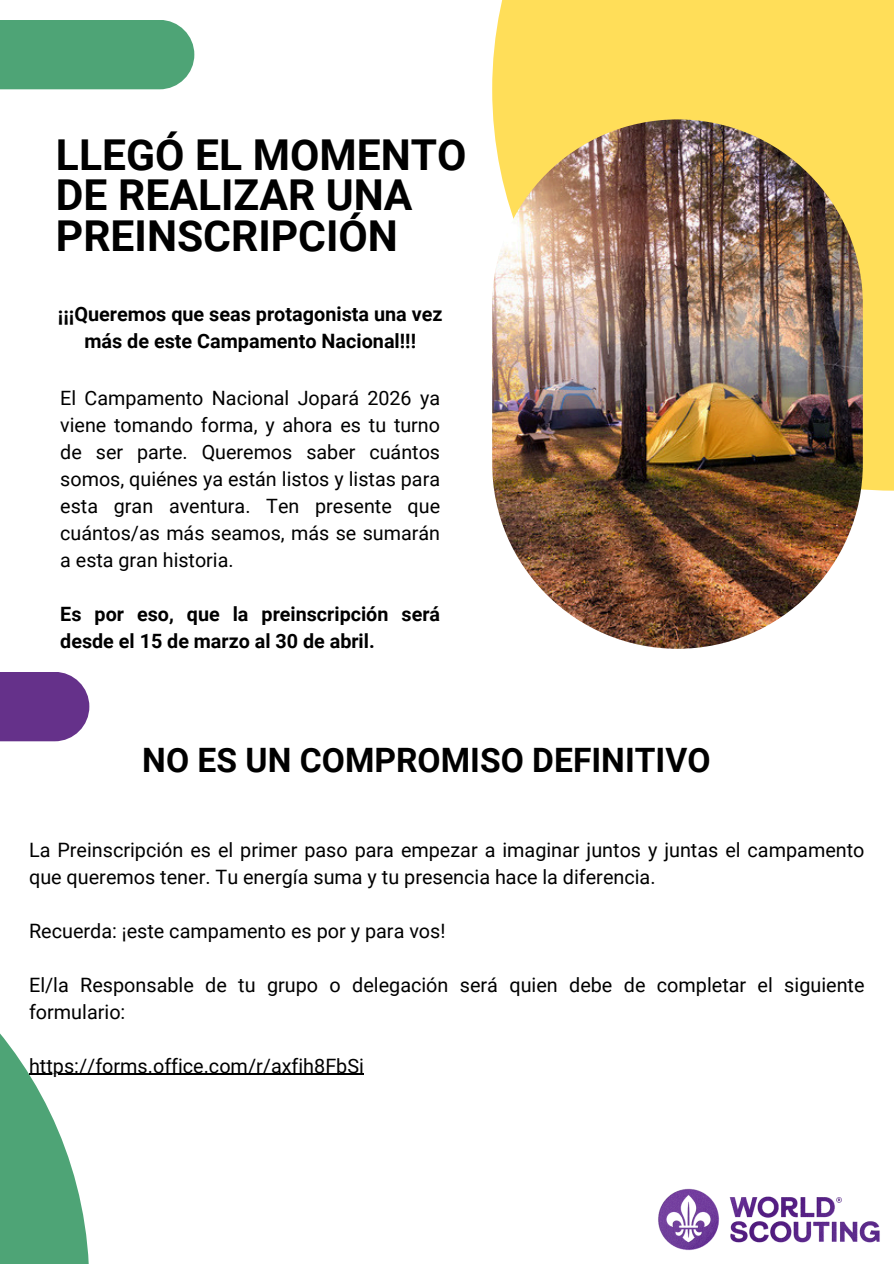
<style>
.page{position:relative;width:894px;height:1264px;background:#fff}
.page>*{position:absolute;margin:0;border:0;box-sizing:border-box;transform-origin:0 0}
.t1{font:700 42.6px/40.2px "Roboto";color:#000}
.t2{font:700 33.6px "Roboto";color:#000}
.t3{font:19.8px/27px "Roboto";color:#000}
.t4{font:700 19.8px/27px "Roboto";color:#000;text-align:center}
.t5{font:19.65px/27px "Roboto";color:#000;text-align:justify}
.t6{font:700 19.65px/27px "Roboto";color:#000}
</style>
<div class="page">
<svg style="left:0;top:1033px;width:89px;height:230px;fill:#4ea476"></svg>
<div style="left:492px;top:0;width:401px;height:490px;background:#ffde59"></div>
<img style="left:492px;top:119px;width:370px;height:529px;border-radius:185px">
<div style="left:0;top:672px;width:89px;height:69px;background:#65318a"></div>
<div style="left:0;top:20px;width:194px;height:69px;background:#4ea476"></div>
<hr style="left:29px;top:1073px;width:335px;height:1px;background:#000">
<img style="left:658px;top:1188px;width:222px;height:63px">
<p class="t1" style="left:56px;top:135px;width:412px">LLEGÓ EL MOMENTO<br>DE REALIZAR UNA<br>PREINSCRIPCIÓN</p>
<p class="t4" style="left:58px;top:300px;width:386px">¡¡¡Queremos que seas protagonista una vez más de este Campamento Nacional!!!</p>
<p class="t5" style="left:60px;top:384px;width:381px">El Campamento Nacional Jopará 2026 ya viene tomando forma, y ahora es tu turno de ser parte. Queremos saber cuántos somos, quiénes ya están listos y listas para esta gran aventura. Ten presente que cuántos/as más seamos, más se sumarán a esta gran historia.</p>
<p class="t6" style="left:60px;top:600px;width:381px">Es por eso, que la preinscripción será desde el 15 de marzo al 30 de abril.</p>
<p class="t2" style="left:142px;top:741px;width:569px">NO ES UN COMPROMISO DEFINITIVO</p>
<p class="t3" style="left:29px;top:836px;width:836px">La Preinscripción es el primer paso para empezar a imaginar juntos y juntas el campamento que queremos tener. Tu energía suma y tu presencia hace la diferencia.</p>
<h3 class="t3" style="left:29px;top:917px;width:418px">Recuerda: ¡este campamento es por y para vos!</h3>
<p class="t3" style="left:29px;top:971px;width:836px">El/la Responsable de tu grupo o delegación será quien debe de completar el siguiente formulario:</p>
<p class="t3" style="left:29px;top:1052px;width:336px">https://forms.office.com/r/axfih8FbSi</p>
</div>
